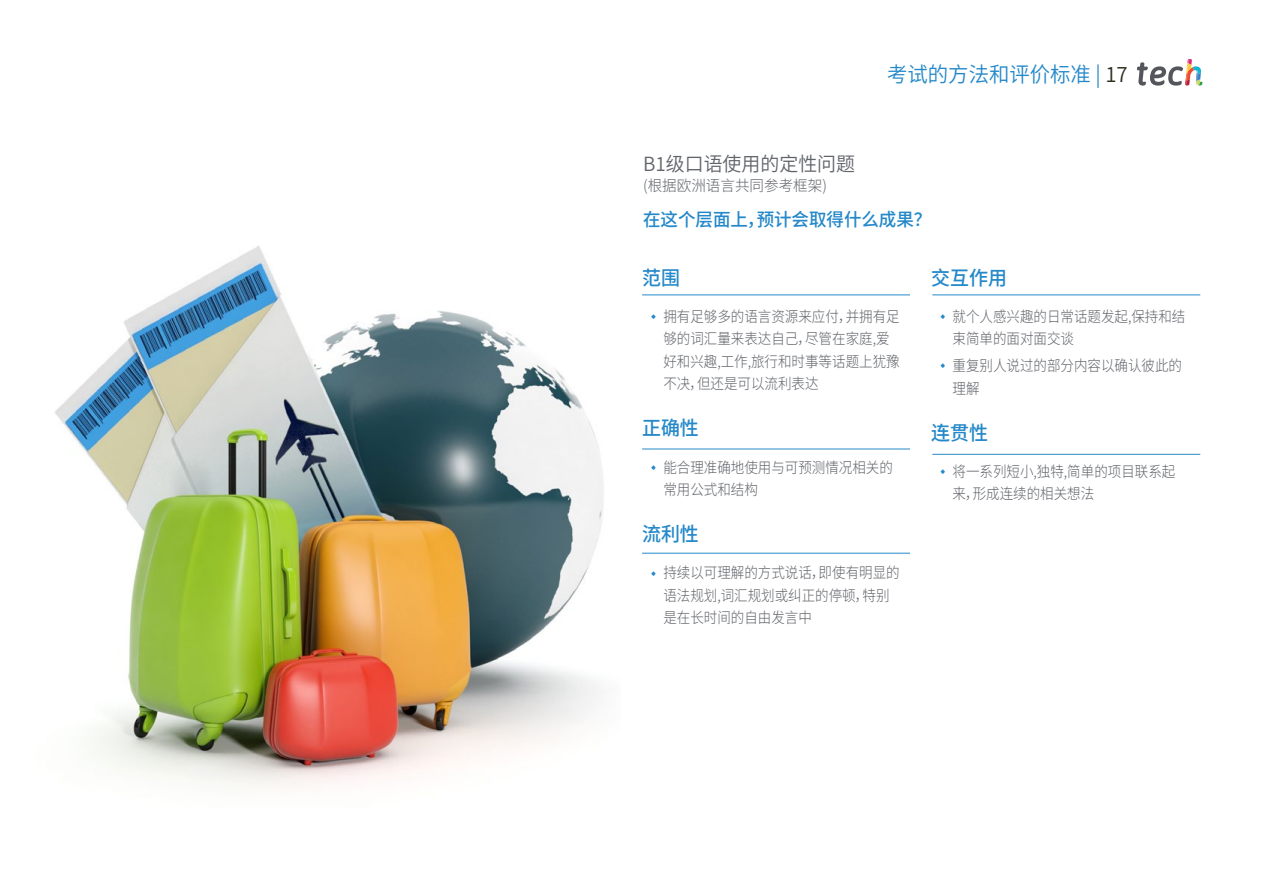
<style>
.page{position:relative;width:1263px;height:893px;background:#fff}
.page>*{position:absolute;margin:0;border:0;box-sizing:border-box;transform-origin:0 0}
.t1{font:21px "Source Han Sans CN";color:#2488c9}
.t2{font:500 19.5px "Source Han Sans CN";color:#2488c9}
.t3{font:19.5px "Source Han Sans CN";color:#61646a}
.t4{font:500 18px "Source Han Sans CN";color:#2488c9}
.t5{font:300 15px/22.5px "Source Han Sans CN";color:#61646a;scale:.9 1}
.t6{font:300 15px "Source Han Sans CN";color:#61646a}
.s1{color:#312e20}
</style>
<div class="page">
<img style="left:55px;top:245px;width:549px;height:543px">
<svg style="left:1137px;top:59px;width:65px;height:27px"></svg>
<hr style="left:642px;top:294px;width:268px;height:1px;background:#2488c9">
<hr style="left:932px;top:294px;width:268px;height:1px;background:#2488c9">
<hr style="left:642px;top:449px;width:268px;height:1px;background:#2488c9">
<hr style="left:642px;top:553px;width:268px;height:1px;background:#2488c9">
<hr style="left:932px;top:454px;width:268px;height:1px;background:#2488c9">
<h2 class="t3" style="left:643px;top:153px;width:213px">B1级口语使用的定性问题</h2>
<p class="t6" style="left:643px;top:177px;width:185px">(根据欧洲语言共同参考框架)</p>
<h1 class="t1" style="left:887px;top:63px;width:242px">考试的方法和评价标准 | <span class="s1">17</span></h1>
<p class="t4" style="left:643px;top:209px;width:290px">在这个层面上，预计会取得什么成果？</p>
<h2 class="t2" style="left:642px;top:266px;width:39px">范围</h2>
<p class="t5" style="left:663px;top:305px;width:264px">拥有足够多的语言资源来应付，并拥有足够的词汇量来表达自己，尽管在家庭,爱好和兴趣,工作,旅行和时事等话题上犹豫不决，但还是可以流利表达</p>
<h2 class="t2" style="left:642px;top:417px;width:58px">正确性</h2>
<p class="t5" style="left:663px;top:456px;width:256px">能合理准确地使用与可预测情况相关的常用公式和结构</p>
<h2 class="t2" style="left:642px;top:523px;width:58px">流利性</h2>
<p class="t5" style="left:663px;top:562px;width:264px">持续以可理解的方式说话，即使有明显的语法规划,词汇规划或纠正的停顿，特别是在长时间的自由发言中</p>
<h2 class="t2" style="left:931px;top:266px;width:77px">交互作用</h2>
<p class="t5" style="left:952px;top:305px;width:260px">就个人感兴趣的日常话题发起,保持和结束简单的面对面交谈</p>
<p class="t5" style="left:952px;top:355px;width:256px">重复别人说过的部分内容以确认彼此的理解</p>
<h2 class="t2" style="left:931px;top:421px;width:58px">连贯性</h2>
<p class="t5" style="left:952px;top:460px;width:249px">将一系列短小,独特,简单的项目联系起来，形成连续的相关想法</p>
</div>
